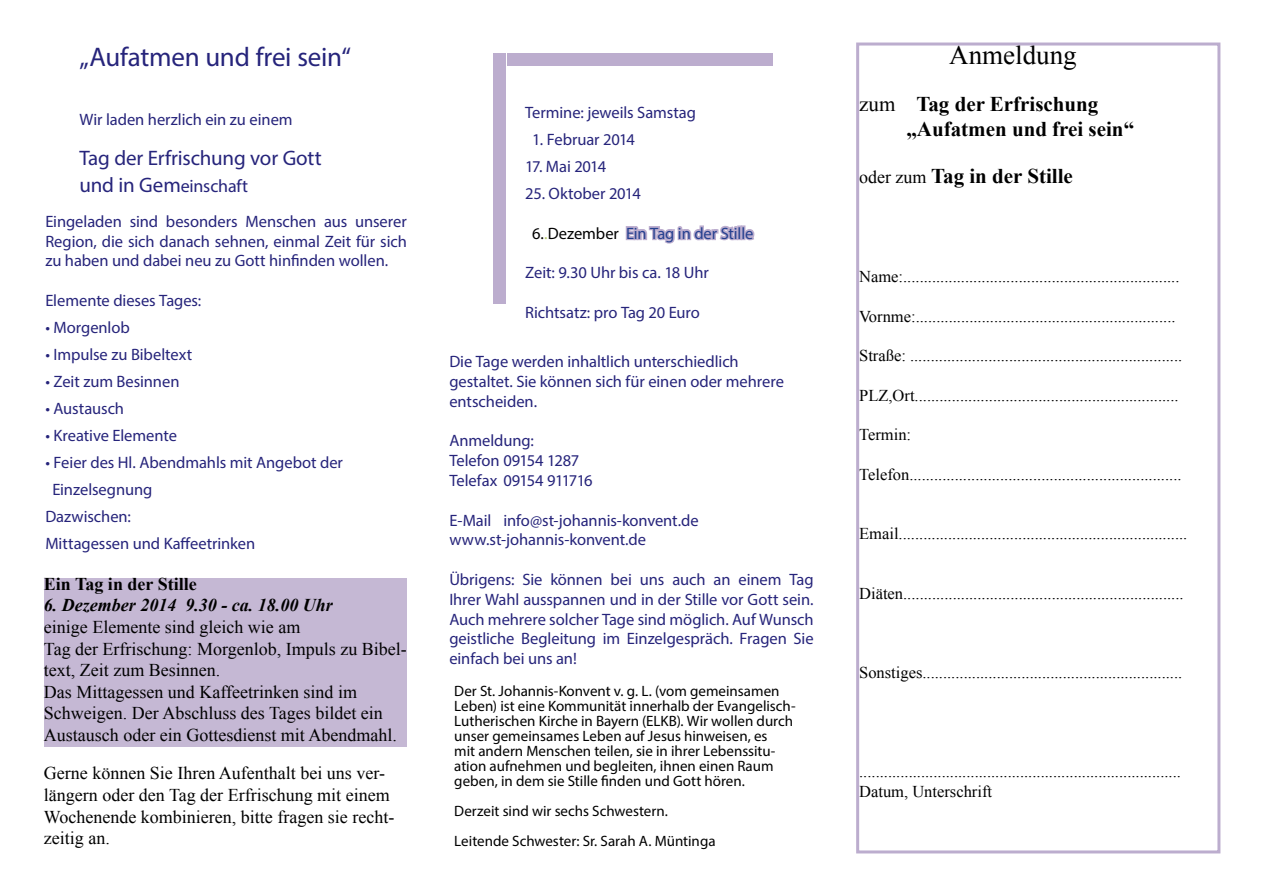
<style>
.page{position:relative;width:1263px;height:893px;background:#fff}
.page>*{position:absolute;margin:0;border:0;box-sizing:border-box;transform-origin:0 0}
.t1{font:27px "Myriad Pro";letter-spacing:-.01em;color:#26247b}
.t2{font:27px "Times New Roman";color:#000}
.t3{font:700 21px/25.2px "Times New Roman";color:#000}
.t4{font:21px "Myriad Pro";letter-spacing:-.005em;color:#26247b}
.t5{font:18px/21.6px "Times New Roman";color:#000}
.t6{font:italic 700 18px "Times New Roman";color:#000}
.t7{font:18px "Myriad Pro";letter-spacing:-.01em;color:#26247b}
.t8{font:700 18px "Times New Roman";color:#000}
.t9{font:16.5px/19.8px "Myriad Pro";letter-spacing:-.005em;color:#26247b}
.t10{font:16.5px/19.8px "Times New Roman";color:#000}
.t11{font:16.5px "Myriad Pro";letter-spacing:-.005em;color:#25408f}
.t12{font:16.5px "Myriad Pro";letter-spacing:-.03em;color:#26247b}
.t13{font:15px/15px "Myriad Pro";color:#000}
.s1{font-size:21px}
.s2{color:#000}
.s3{color:#b2c764}
.s4{font-weight:400}
.s5{font-weight:400;font-size:18px}
</style>
<div class="page">
<div style="left:856px;top:43px;width:364px;height:810px;border:3px solid #bcadce"></div>
<svg style="left:625px;top:225px;width:130px;height:19px"></svg>
<div style="left:507px;top:53px;width:266px;height:13px;background:#bcadce"></div>
<div style="left:493px;top:53px;width:13px;height:251px;background:#bcadce"></div>
<div style="left:44px;top:578px;width:363px;height:168px;background:#c5b8d4"></div>
<h1 class="t1" style="left:79px;top:40px;width:273px">„Aufatmen und frei sein“</h1>
<p class="t9" style="left:79px;top:109px;width:215px">Wir laden herzlich ein zu einem</p>
<p class="t4" style="left:79px;top:145px;width:244px">Tag der Erfrischung vor Gott</p>
<p class="t7" style="left:79px;top:175px;width:170px"><span class="s1">und in Gem</span>einschaft</p>
<p class="t9" style="left:45px;top:211px;width:363px;text-align:justify">Eingeladen sind besonders Menschen aus unserer Region, die sich danach sehnen, einmal Zeit für sich zu haben und dabei neu zu Gott hinfinden wollen.</p>
<p class="t9" style="left:45px;top:290px;width:158px">Elemente dieses Tages:</p>
<p class="t9" style="left:45px;top:317px;width:86px">• Morgenlob</p>
<p class="t9" style="left:45px;top:344px;width:148px">• Impulse zu Bibeltext</p>
<p class="t9" style="left:45px;top:371px;width:136px">• Zeit zum Besinnen</p>
<p class="t9" style="left:45px;top:398px;width:80px">• Austausch</p>
<p class="t9" style="left:45px;top:425px;width:133px">• Kreative Elemente</p>
<p class="t9" style="left:45px;top:452px;width:299px">• Feier des Hl. Abendmahls mit Angebot der</p>
<p class="t9" style="left:52px;top:479px;width:102px">Einzelsegnung</p>
<p class="t9" style="left:45px;top:506px;width:87px">Dazwischen:</p>
<p class="t9" style="left:45px;top:533px;width:211px">Mittagessen und Kaffeetrinken</p>
<p class="t8" style="left:44px;top:571px;width:154px">Ein Tag in der Stille</p>
<p class="t6" style="left:44px;top:593px;width:290px">6. Dezember 2014 9.30 - ca. 18.00 Uhr</p>
<p class="t5" style="left:44px;top:616px;width:364px">einige Elemente sind gleich wie am<br>Tag der Erfrischung: Morgenlob, Impuls zu Bibel&shy;text, Zeit zum Besinnen.<br>Das Mittagessen und Kaffeetrinken sind im Schweigen. Der Abschluss des Tages bildet ein Austausch oder ein Gottesdienst mit Abendmahl.</p>
<p class="t5" style="left:44px;top:762px;width:352px">Gerne können Sie Ihren Aufenthalt bei uns ver&shy;längern oder den Tag der Erfrischung mit einem Wochenende kombinieren, bitte fragen sie recht&shy;zeitig an.</p>
<p class="t9" style="left:525px;top:102px;width:172px">Termine: jeweils Samstag</p>
<p class="t9" style="left:532px;top:129px;width:104px">1. Februar 2014</p>
<p class="t12" style="left:525px;top:156px;width:82px">17. Mai 2014</p>
<p class="t9" style="left:525px;top:183px;width:117px">25. Oktober 2014</p>
<p class="t11" style="left:532px;top:223px;width:223px"><span class="s2">6.</span><span class="s3">.</span><span class="s2">Dezember</span> Ein Tag in der Stille</p>
<p class="t9" style="left:525px;top:263px;width:185px">Zeit: 9.30 Uhr bis ca. 18 Uhr</p>
<p class="t9" style="left:525px;top:302px;width:176px">Richtsatz: pro Tag 20 Euro</p>
<p class="t9" style="left:449px;top:351px;width:336px">Die Tage werden inhaltlich unterschiedlich gestaltet. Sie können sich für einen oder mehrere entscheiden.</p>
<p class="t9" style="left:449px;top:431px;width:145px">Anmeldung:<br>Telefon 09154 1287<br>Telefax 09154 911716</p>
<p class="t9" style="left:449px;top:510px;width:251px">E-Mail info@st-johannis-konvent.de www.st-johannis-konvent.de</p>
<p class="t9" style="left:449px;top:569px;width:366px;text-align:justify">Übrigens: Sie können bei uns auch an einem Tag Ihrer Wahl ausspannen und in der Stille vor Gott sein.<br>Auch mehrere solcher Tage sind möglich. Auf Wunsch geistliche Begleitung im Einzelgespräch. Fragen Sie einfach bei uns an!</p>
<p class="t13" style="left:454px;top:683px;width:343px">Der St. Johannis-Konvent v. g. L. (vom gemeinsamen Leben) ist eine Kommunität innerhalb der Evangelisch-Lutherischen Kirche in Bayern (ELKB). Wir wollen durch unser gemeinsames Leben auf Jesus hinweisen, es<br>mit andern Menschen teilen, sie in ihrer Lebenssitu&shy;ation aufnehmen und begleiten, ihnen einen Raum geben, in dem sie Stille finden und Gott hören.</p>
<p class="t13" style="left:454px;top:796px;width:263px;line-height:30px">Derzeit sind wir sechs Schwestern.<br>Leitende Schwester: Sr. Sarah A. Müntinga</p>
<h1 class="t2" style="left:949px;top:37px;width:129px">Anmeldung</h1>
<p class="t3" style="left:906px;top:91px;width:229px;text-indent:-47px"><span class="s4">zum</span> Tag der Erfrischung „Aufatmen und frei sein“</p>
<p class="t3" style="left:859px;top:163px;width:215px"><span class="s5">oder zum</span> Tag in der Stille</p>
<p class="t10" style="left:859px;top:266px;width:322px">Name:...................................................................</p>
<p class="t10" style="left:859px;top:306px;width:318px">Vornme:...............................................................</p>
<p class="t10" style="left:859px;top:346px;width:325px">Straße: ..................................................................</p>
<p class="t10" style="left:859px;top:385px;width:321px">PLZ,Ort................................................................</p>
<p class="t10" style="left:859px;top:425px;width:54px">Termin:</p>
<p class="t10" style="left:859px;top:464px;width:324px">Telefon..................................................................</p>
<p class="t10" style="left:859px;top:524px;width:330px">Email......................................................................</p>
<p class="t10" style="left:859px;top:583px;width:326px">Diäten....................................................................</p>
<p class="t10" style="left:859px;top:662px;width:325px">Sonstiges...............................................................</p>
<p class="t10" style="left:859px;top:761px;width:323px">..............................................................................<br>Datum, Unterschrift</p>
</div>
